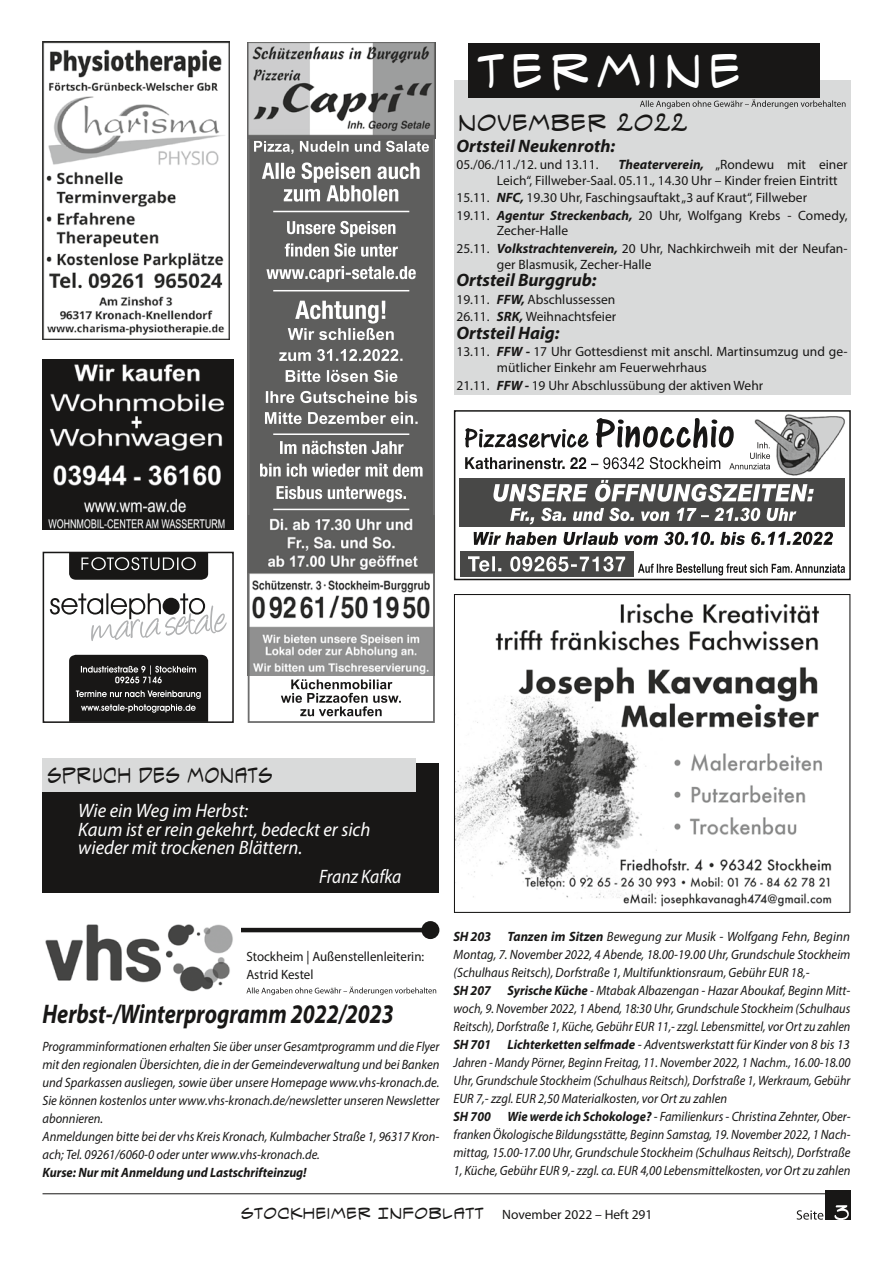
<style>
.page{position:relative;width:893px;height:1263px;background:#fff}
.page>*{position:absolute;margin:0;border:0;box-sizing:border-box;transform-origin:0 0}
.t1{font:49.5px "Spectre Verde BB";letter-spacing:.1em;color:#fff}
.t2{font:italic 700 27px "Myriad Pro";color:#181716;scale:.82 1}
.t3{font:24px "Spectre Verde BB";color:#181716}
.t4{font:22.5px "Spectre Verde BB";color:#181716;scale:.82 1}
.t5{font:italic 19.5px/18.5px "Myriad Pro";color:#fff;scale:.96 1}
.t6{font:italic 19.5px "Myriad Pro";color:#fff;scale:.9 1}
.t7{font:italic 700 18px "Myriad Pro";color:#181716}
.t8{font:16.5px "Spectre Verde BB";color:#181716}
.t9{font:italic 13.5px/18px "Myriad Pro";color:#181716;scale:.96 1}
.t10{font:13.5px/17.5px "Myriad Pro";color:#181716}
.t11{font:italic 13.5px/18px "Myriad Pro";color:#181716;scale:.91 1}
.t12{font:13.5px/18px "Myriad Pro";color:#181716;scale:.96 1}
.t13{font:italic 700 13.5px "Myriad Pro";color:#181716;scale:.93 1}
.s1{font-weight:700;font-style:italic}
.s2{font-weight:700}
.s3{font-family:"Myriad Pro";font-size:13.5px}
</style>
<div class="page">
<hr style="left:43px;top:1193px;width:807px;height:1px;background:#181716">
<div style="left:825px;top:1190px;width:25px;height:30px;background:#181716"></div>
<svg style="left:797px;top:1210px;width:26px;height:10px"></svg>
<svg style="left:834px;top:1205px;width:15px;height:15px"></svg>
<img style="left:43px;top:42px;width:187px;height:297px">
<div style="left:454px;top:80px;width:396px;height:315px;background:#d9dada"></div>
<div style="left:468px;top:44px;width:352px;height:54px;background:#181716"></div>
<div style="left:43px;top:763px;width:396px;height:130px;background:#181716"></div>
<div style="left:43px;top:758px;width:373px;height:34px;background:#d9dada"></div>
<svg style="left:640px;top:99px;width:205px;height:10px"></svg>
<svg style="left:69px;top:655px;width:139px;height:65px"></svg>
<svg style="left:50px;top:593px;width:177px;height:48px"></svg>
<svg style="left:69px;top:555px;width:139px;height:25px"></svg>
<div style="left:43px;top:552px;width:191px;height:171px;border:2px solid #181716"></div>
<img style="left:456px;top:603px;width:376px;height:304px">
<div style="left:454px;top:594px;width:396px;height:319px;border:1px solid #181716"></div>
<img style="left:43px;top:360px;width:191px;height:170px">
<img style="left:251px;top:486px;width:181px;height:30px">
<div style="left:251px;top:139px;width:181px;height:106px;background:#5e5e5d"></div>
<div style="left:251px;top:245px;width:181px;height:35px;background:#5e5e5d"></div>
<div style="left:251px;top:404px;width:181px;height:82px;background:#5e5e5d"></div>
<img style="left:251px;top:573px;width:181px;height:103px">
<div style="left:251px;top:280px;width:181px;height:120px;background:#5e5e5d"></div>
<div style="left:248px;top:43px;width:187px;height:680px;border:2px solid #6e6e6e"></div>
<svg style="left:262px;top:162px;width:158px;height:40px"></svg>
<svg style="left:254px;top:141px;width:175px;height:13px"></svg>
<img style="left:248px;top:43px;width:187px;height:96px">
<hr style="left:273px;top:211px;width:136px;height:1px;background:#fff">
<hr style="left:273px;top:509px;width:136px;height:1px;background:#fff">
<svg style="left:265px;top:412px;width:153px;height:12px"></svg>
<svg style="left:266px;top:391px;width:151px;height:12px"></svg>
<svg style="left:286px;top:370px;width:111px;height:12px"></svg>
<svg style="left:279px;top:349px;width:123px;height:12px"></svg>
<svg style="left:288px;top:301px;width:106px;height:39px"></svg>
<svg style="left:281px;top:679px;width:120px;height:37px"></svg>
<hr style="left:273px;top:433px;width:136px;height:2px;background:#fff">
<svg style="left:277px;top:486px;width:129px;height:16px"></svg>
<svg style="left:260px;top:463px;width:163px;height:14px"></svg>
<svg style="left:280px;top:441px;width:123px;height:13px"></svg>
<img style="left:248px;top:516px;width:187px;height:57px">
<svg style="left:266px;top:266px;width:150px;height:16px"></svg>
<svg style="left:285px;top:243px;width:113px;height:14px"></svg>
<svg style="left:287px;top:221px;width:108px;height:16px"></svg>
<hr style="left:273px;top:290px;width:136px;height:1px;background:#fff">
<img style="left:754px;top:414px;width:91px;height:62px">
<svg style="left:465px;top:418px;width:305px;height:51px"></svg>
<div style="left:460px;top:478px;width:385px;height:48px;background:#484847"></div>
<div style="left:454px;top:410px;width:397px;height:170px;border:2px solid #181716"></div>
<div style="left:460px;top:551px;width:174px;height:25px;background:#484847"></div>
<svg style="left:468px;top:556px;width:157px;height:16px"></svg>
<svg style="left:638px;top:564px;width:207px;height:11px"></svg>
<svg style="left:474px;top:532px;width:359px;height:13px"></svg>
<svg style="left:510px;top:508px;width:286px;height:16px"></svg>
<svg style="left:493px;top:480px;width:321px;height:22px"></svg>
<hr style="left:239px;top:928px;width:191px;height:4px;background:#181716">
<div style="left:421px;top:921px;width:18px;height:18px;background:#181716;border-radius:50%"></div>
<div style="left:43px;top:914px;width:198px;height:80px;background:#fff"></div>
<img style="left:45px;top:924px;width:188px;height:67px">
<svg style="left:246px;top:986px;width:190px;height:9px"></svg>
<h1 class="t1" style="left:477px;top:46px;width:266px">TERMINE</h1>
<h3 class="t3" style="left:458px;top:111px;width:231px">NOVEMBER 2022</h3>
<h3 class="t7" style="left:456px;top:134px;width:160px">Ortsteil Neukenroth:</h3>
<p class="t10" style="left:456px;top:156px;width:144px">05./06./11./12. und 13.11.</p>
<p class="t10" style="left:497px;top:157px;width:352px;line-height:15.5px;text-indent:122px"><span class="s1">Theaterverein,</span> „Rondewu mit einer<br>Leich“, Fillweber-Saal. 05.11., 14.30 Uhr – Kinder freien Eintritt</p>
<p class="t10" style="left:456px;top:189px;width:393px">15.11. <span class="s1">NFC,</span> 19.30 Uhr, Faschingsauftakt „3 auf Kraut“, Fillweber<br>19.11. <span class="s1">Agentur Streckenbach,</span> 20 Uhr, Wolfgang Krebs - Comedy,</p>
<p class="t10" style="left:456px;top:222px;width:393px;text-indent:40px">Zecher-Halle<br>25.11. <span class="s1">Volkstrachtenverein,</span> 20 Uhr, Nachkirchweih mit der Neufan-</p>
<p class="t10" style="left:497px;top:255px;width:156px">ger Blasmusik, Zecher-Halle</p>
<h3 class="t7" style="left:456px;top:268px;width:142px">Ortsteil Burggrub:</h3>
<p class="t10" style="left:456px;top:290px;width:161px">19.11. <span class="s1">FFW,</span> Abschlussessen<br>26.11. <span class="s1">SRK,</span> Weihnachtsfeier</p>
<h3 class="t7" style="left:456px;top:321px;width:105px">Ortsteil Haig:</h3>
<p class="t10" style="left:497px;top:344px;width:352px;line-height:15.5px;text-indent:-40px">13.11. <span class="s1">FFW -</span> 17 Uhr Gottesdienst mit anschl. Martinsumzug und ge&shy;mütlicher Einkehr am Feuerwehrhaus</p>
<p class="t10" style="left:456px;top:376px;width:308px">21.11. <span class="s1">FFW -</span> 19 Uhr Abschlussübung der aktiven Wehr</p>
<h3 class="t4" style="left:47px;top:764px;width:277px">SPRUCH DES MONATS</h3>
<h3 class="t5" style="left:78px;top:801px;width:306px">Wie ein Weg im Herbst:<br>Kaum ist er rein gekehrt, bedeckt er sich wieder mit trockenen Blättern.</h3>
<h3 class="t6" style="left:319px;top:864px;width:93px">Franz Kafka</h3>
<p class="t12" style="left:246px;top:947px;width:187px">Stockheim | Außenstellenleiterin:<br>Astrid Kestel</p>
<h2 class="t2" style="left:43px;top:996px;width:430px">Herbst-/Winterprogramm 2022/2023</h2>
<p class="t11" style="left:43px;top:1037px;width:438px">Programminformationen erhalten Sie über unser Gesamtprogramm und die Flyer mit den regionalen Übersichten, die in der Gemeindeverwaltung und bei Banken und Sparkassen ausliegen, sowie über unsere Homepage www.vhs-kronach.de.<br>Sie können kostenlos unter www.vhs-kronach.de/newsletter unseren Newsletter abonnieren.<br>Anmeldungen bitte bei der vhs Kreis Kronach, Kulmbacher Straße 1, 96317 Kron&shy;ach; Tel. 09261/6060-0 oder unter www.vhs-kronach.de.</p>
<p class="t13" style="left:43px;top:1163px;width:286px">Kurse: Nur mit Anmeldung und Lastschrifteinzug!</p>
<p class="t9" style="left:454px;top:928px;width:415px"><span class="s2">SH 203 Tanzen im Sitzen</span> Bewegung zur Musik - Wolfgang Fehn, Beginn Montag, 7. November 2022, 4 Abende, 18.00-19.00 Uhr, Grundschule Stockheim (Schulhaus Reitsch), Dorfstraße 1, Multifunktionsraum, Gebühr EUR 18,-<br><span class="s2">SH 207 Syrische Küche</span> - Mtabak Albazengan - Hazar Aboukaf, Beginn Mitt&shy;woch, 9. November 2022, 1 Abend, 18:30 Uhr, Grundschule Stockheim (Schulhaus Reitsch), Dorfstraße 1, Küche, Gebühr EUR 11,- zzgl. Lebensmittel, vor Ort zu zahlen <span class="s2">SH 701 Lichterketten selfmade</span> - Adventswerkstatt für Kinder von 8 bis 13<br>Jahren - Mandy Pörner, Beginn Freitag, 11. November 2022, 1 Nachm., 16.00-18.00<br>Uhr, Grundschule Stockheim (Schulhaus Reitsch), Dorfstraße 1, Werkraum, Gebühr EUR 7,- zzgl. EUR 2,50 Materialkosten, vor Ort zu zahlen<br><span class="s2">SH 700 Wie werde ich Schokologe?</span> - Familienkurs - Christina Zehnter, Ober&shy;franken Ökologische Bildungsstätte, Beginn Samstag, 19. November 2022, 1 Nach&shy;mittag, 15.00-17.00 Uhr, Grundschule Stockheim (Schulhaus Reitsch), Dorfstraße 1, Küche, Gebühr EUR 9,- zzgl. ca. EUR 4,00 Lebensmittelkosten, vor Ort zu zahlen</p>
<p class="t8" style="left:240px;top:1205px;width:413px">STOCKHEIMER INFOBLATT <span class="s3">November 2022 – Heft 291</span></p>
</div>
